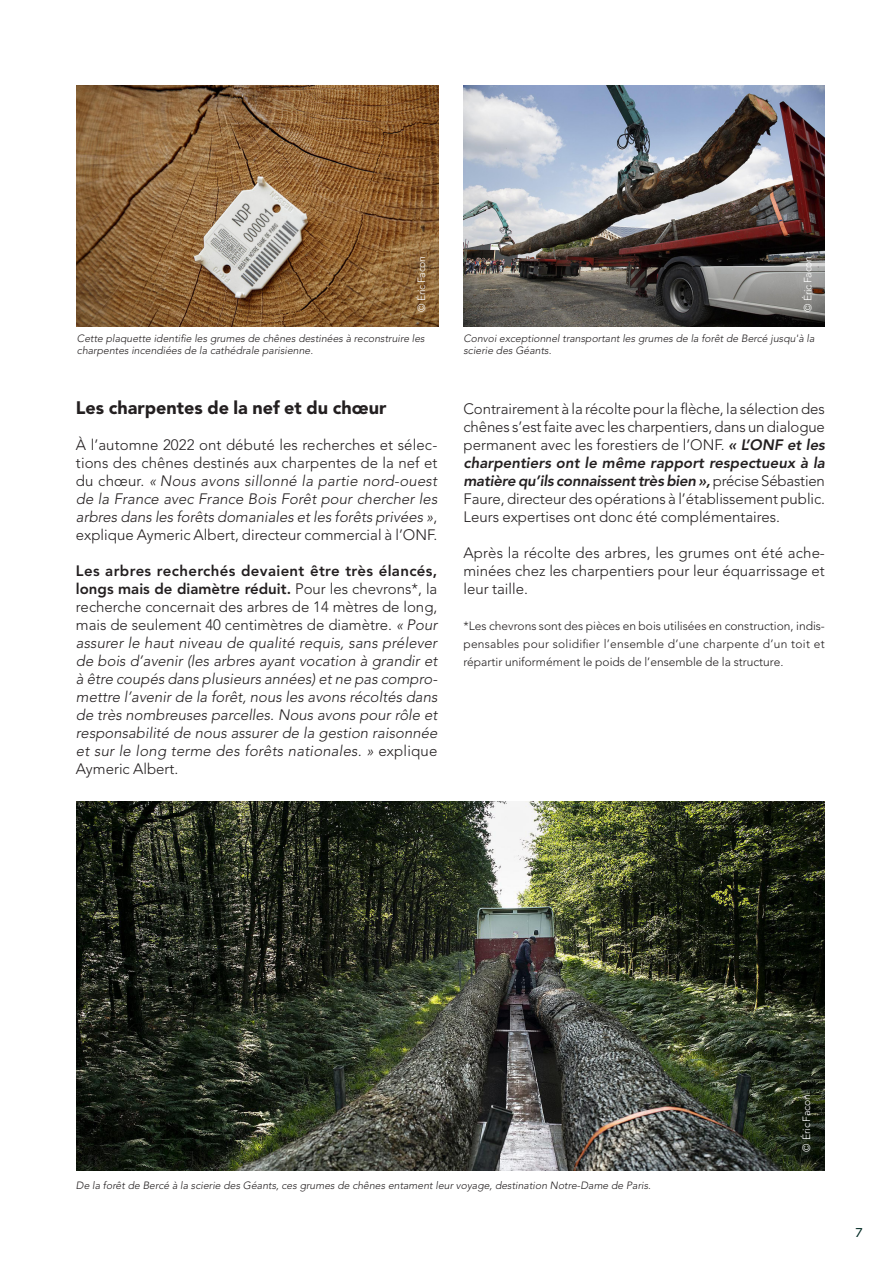
<style>
.page{position:relative;width:893px;height:1263px;background:#fff}
.page>*{position:absolute;margin:0;border:0;box-sizing:border-box;transform-origin:0 0}
.texte_de_labeur{font:900 18px "Avenir LT Std";color:#231f20}
.texte_de_labeur-2{font:300 15px/18px "Avenir LT Std";color:#231f20;text-align:justify}
.texte_de_labeur-3{font:italic 300 15px/18px "Avenir LT Std";letter-spacing:.01em;color:#231f20;text-align:justify}
.t1{font:12.75px "Marianne";color:#002923}
.texte_de_labeur-4{font:300 12px/18px "Avenir LT Std";color:#231f20;text-align:justify}
.Légendes{font:italic 300 10.5px/12px "Avenir LT Std";color:#231f20}
.SUB-SUB-TITLE{font:300 10.5px "Avenir LT Std";letter-spacing:-.025em;color:#fff}
.s1{font-style:italic}
.s2{font-weight:800;font-style:normal}
.s3{font-style:normal}
.s4{font-weight:800;font-style:italic}
</style>
<div class="page">
<img style="left:77px;top:802px;width:748px;height:368px">
<img style="left:463px;top:85px;width:362px;height:241px">
<img style="left:77px;top:85px;width:361px;height:241px">
<p class="SUB-SUB-TITLE" style="left:415px;top:312px;width:57px;rotate:-90deg">© Éric Facon</p>
<p class="SUB-SUB-TITLE" style="left:802px;top:312px;width:57px;rotate:-90deg">© Éric Facon</p>
<p class="Légendes" style="left:77px;top:332px;width:349px">Cette plaquette identifie les grumes de chênes destinées à reconstruire les charpentes incendiées de la cathédrale parisienne.</p>
<p class="Légendes" style="left:463px;top:332px;width:352px">Convoi exceptionnel transportant les grumes de la forêt de Bercé jusqu'à la scierie des Géants.</p>
<p class="texte_de_labeur" style="left:76px;top:397px;width:312px">Les charpentes de la nef et du chœur</p>
<p class="texte_de_labeur-2" style="left:76px;top:436px;width:363px">À l’automne 2022 ont débuté les recherches et sélec&shy;tions des chênes destinés aux charpentes de la nef et du chœur. <span class="s1">« Nous avons sillonné la partie nord-ouest de la France avec France Bois Forêt pour chercher les arbres dans les forêts domaniales et les forêts privées »</span>, explique Aymeric Albert, directeur commercial à l’ONF.</p>
<p class="texte_de_labeur-3" style="left:76px;top:562px;width:363px"><span class="s2">Les arbres recherchés devaient être très élancés, longs mais de diamètre réduit.</span> <span class="s3">Pour les chevrons*, la recherche concernait des arbres de 14 mètres de long, mais de seulement 40 centimètres de diamètre.</span> « Pour assurer le haut niveau de qualité requis, sans prélever de bois d’avenir (les arbres ayant vocation à grandir et à être coupés dans plusieurs années) et ne pas compro&shy;mettre l’avenir de la forêt, nous les avons récoltés dans de très nombreuses parcelles. Nous avons pour rôle et responsabilité de nous assurer de la gestion raisonnée et sur le long terme des forêts nationales. » <span class="s3">explique Aymeric Albert.</span></p>
<p class="texte_de_labeur-2" style="left:463px;top:400px;width:363px">Contrairement à la récolte pour la flèche, la sélection des chênes s’est faite avec les charpentiers, dans un dialogue permanent avec les forestiers de l’ONF. <span class="s4">« L’ONF et les charpentiers ont le même rapport respectueux à la matière qu’ils connaissent très bien »,</span> précise Sébastien Faure, directeur des opérations à l’établissement public.<br>Leurs expertises ont donc été complémentaires.</p>
<p class="texte_de_labeur-2" style="left:463px;top:544px;width:363px">Après la récolte des arbres, les grumes ont été ache&shy;minées chez les charpentiers pour leur équarrissage et leur taille.</p>
<p class="texte_de_labeur-4" style="left:463px;top:617px;width:363px">*Les chevrons sont des pièces en bois utilisées en construction, indis&shy;pensables pour solidifier l’ensemble d’une charpente d’un toit et répartir uniformément le poids de l’ensemble de la structure.</p>
<p class="Légendes" style="left:76px;top:1179px;width:576px">De la forêt de Bercé à la scierie des Géants, ces grumes de chênes entament leur voyage, destination Notre-Dame de Paris.</p>
<p class="SUB-SUB-TITLE" style="left:800px;top:1152px;width:59px;rotate:-90deg">© Éric Facon</p>
<p class="t1" style="left:855px;top:1225px;width:9px">7</p>
</div>
